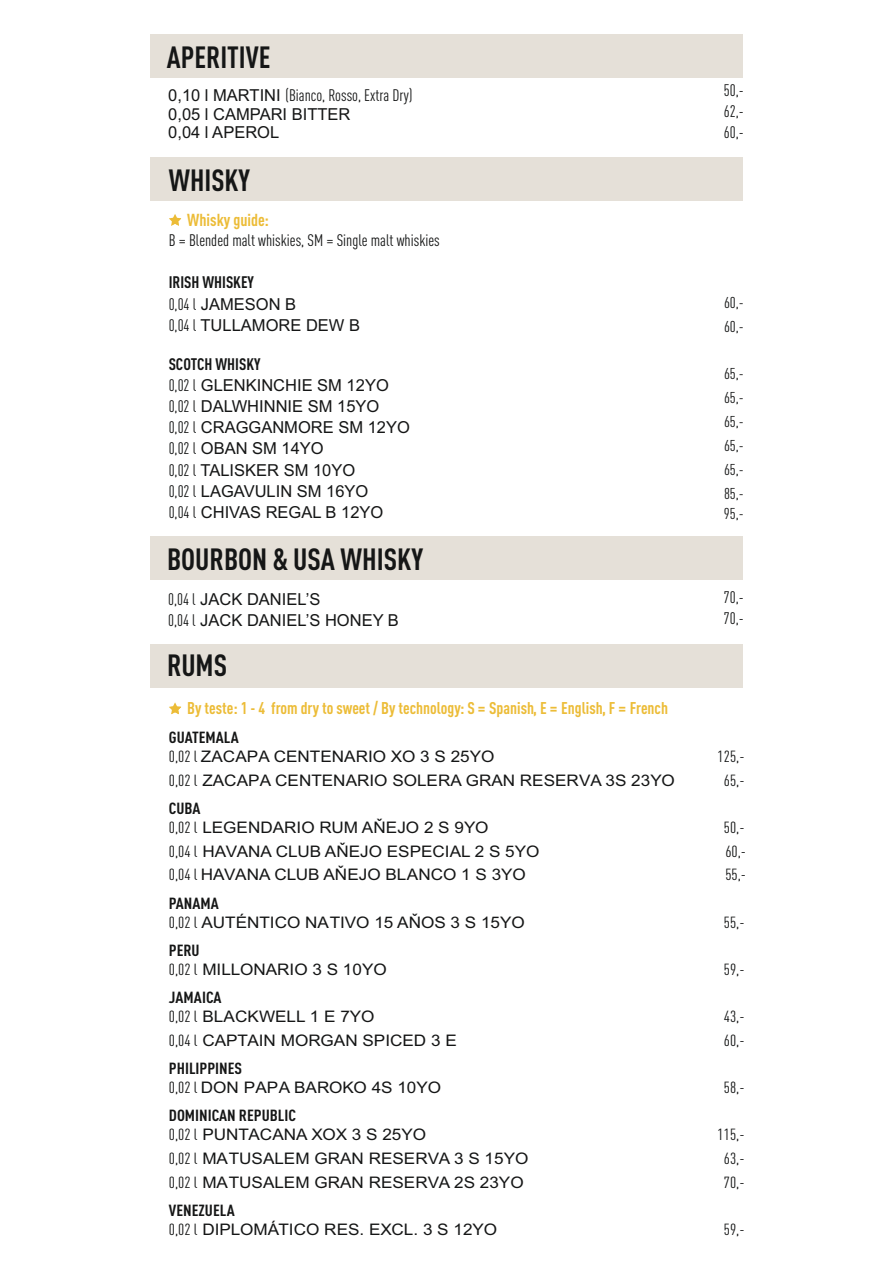
<style>
.page{position:relative;width:893px;height:1263px;background:#fff}
.page>*{position:absolute;margin:0;border:0;box-sizing:border-box;transform-origin:0 0}
.t1{font:700 condensed 30.3px "Adihaus DIN";color:#151616}
.t2{font:700 condensed 17.1px "Adihaus DIN";color:#ecbc37}
.t3{font:700 condensed 16.8px "Adihaus DIN";color:#ecbc37}
.t4{font:16.5px/21.1px "Arial";color:#151616}
.t5{font:condensed 16.5px/21.1px "Adihaus DIN";color:#151616;text-align:justify}
.t6{font:700 condensed 16.5px "Adihaus DIN";color:#151616}
.t7{font:15.9px "Arial";color:#151616;scale:1.08 1}
.t8{font:700 condensed 15.9px "Adihaus DIN";color:#151616;scale:1.08 1}
.t9{font:condensed 15.9px "Adihaus DIN";color:#151616;scale:1.08 1}
.t10{font:condensed 15.45px/23.9px "Adihaus DIN";color:#151616;scale:1.06 1}
.s1{font-family:"Arial";font-stretch:normal}
.s2{font-family:"Adihaus DIN";font-stretch:condensed}
</style>
<div class="page">
<div style="left:150px;top:158px;width:592px;height:43px;background:#e5e0d8"></div>
<div style="left:150px;top:34px;width:592px;height:44px;background:#e5e0d8"></div>
<div style="left:150px;top:536px;width:592px;height:44px;background:#e5e0d8"></div>
<div style="left:150px;top:644px;width:592px;height:44px;background:#e5e0d8"></div>
<svg style="left:169px;top:214px;width:12px;height:12px"></svg>
<svg style="left:169px;top:702px;width:12px;height:12px"></svg>
<h1 class="t1" style="left:167px;top:45px;width:105px">APERITIVE</h1>
<p class="t5" style="left:168px;top:86px;width:246px"><span class="s1">0,10 l MARTINI</span> (Bianco, Rosso, Extra Dry)</p>
<p class="t4" style="left:168px;top:106px;width:184px;line-height:18.5px">0,05 l CAMPARI BITTER<br>0,04 l APEROL</p>
<h1 class="t1" style="left:169px;top:168px;width:83px">WHISKY</h1>
<p class="t2" style="left:187px;top:213px;width:83px">Whisky guide:</p>
<p class="t5" style="left:169px;top:231px;width:273px">B = Blended malt whiskies, SM = Single malt whiskies</p>
<p class="t6" style="left:169px;top:276px;width:87px">IRISH WHISKEY</p>
<p class="t4" style="left:169px;top:295px;width:193px"><span class="s2">0,04 l</span> JAMESON B<br><span class="s2">0,04 l</span> TULLAMORE DEW B</p>
<p class="t6" style="left:169px;top:357px;width:93px">SCOTCH WHISKY</p>
<p class="t4" style="left:169px;top:376px;width:243px"><span class="s2">0,02 l</span> GLENKINCHIE SM 12YO<br><span class="s2">0,02 l</span> DALWHINNIE SM 15YO<br><span class="s2">0,02 l</span> CRAGGANMORE SM 12YO<br><span class="s2">0,02 l</span> OBAN SM 14YO<br><span class="s2">0,02 l</span> TALISKER SM 10YO<br><span class="s2">0,02 l</span> LAGAVULIN SM 16YO<br><span class="s2">0,04 l</span> CHIVAS REGAL B 12YO</p>
<h1 class="t1" style="left:167px;top:547px;width:258px">BOURBON &amp; USA WHISKY</h1>
<p class="t4" style="left:168px;top:590px;width:232px"><span class="s2">0,04 l</span> JACK DANIEL’S<br><span class="s2">0,04 l</span> JACK DANIEL’S HONEY B</p>
<h1 class="t1" style="left:167px;top:653px;width:61px">RUMS</h1>
<p class="t5" style="left:724px;top:81px;width:21px">50,- 62,- 60,-</p>
<p class="t10" style="left:724px;top:292px;width:20px">60,-<br>60,-</p>
<p class="t10" style="left:724px;top:363px;width:20px;text-align:justify">65,- 65,- 65,- 65,- 65,- 85,-</p>
<p class="t10" style="left:724px;top:503px;width:20px">95,-</p>
<p class="t5" style="left:724px;top:588px;width:21px">70,-</p>
<p class="t5" style="left:724px;top:609px;width:21px">70,-</p>
<p class="t3" style="left:187px;top:701px;width:482px">By teste: 1 - 4 from dry to sweet / By technology: S = Spanish, E = English, F = French</p>
<p class="t8" style="left:169px;top:731px;width:66px">GUATEMALA</p>
<p class="t7" style="left:169px;top:751px;width:303px"><span class="s2">0,02 l</span> ZACAPA CENTENARIO XO 3 S 25YO</p>
<p class="t9" style="left:718px;top:750px;width:26px">125,-</p>
<p class="t7" style="left:169px;top:774px;width:470px"><span class="s2">0,02 l</span> ZACAPA CENTENARIO SOLERA GRAN RESERVA 3S 23YO</p>
<p class="t9" style="left:724px;top:774px;width:21px">65,-</p>
<p class="t8" style="left:169px;top:802px;width:31px">CUBA</p>
<p class="t7" style="left:169px;top:822px;width:297px"><span class="s2">0,02 l</span> LEGENDARIO RUM AŇEJO 2 S 9YO</p>
<p class="t9" style="left:724px;top:821px;width:21px">50,-</p>
<p class="t7" style="left:169px;top:845px;width:345px"><span class="s2">0,04 l</span> HAVANA CLUB AŇEJO ESPECIAL 2 S 5YO</p>
<p class="t9" style="left:725px;top:845px;width:21px">60,-</p>
<p class="t7" style="left:169px;top:869px;width:332px"><span class="s2">0,04 l</span> HAVANA CLUB AŇEJO BLANCO 1 S 3YO</p>
<p class="t9" style="left:725px;top:868px;width:21px">55,-</p>
<p class="t8" style="left:169px;top:896px;width:48px">PANAMA</p>
<p class="t7" style="left:169px;top:916px;width:331px"><span class="s2">0,02 l</span> AUTÉNTICO NATIVO 15 AŇOS 3 S 15YO</p>
<p class="t9" style="left:724px;top:915px;width:21px">55,-</p>
<p class="t8" style="left:169px;top:944px;width:30px">PERU</p>
<p class="t7" style="left:169px;top:963px;width:203px"><span class="s2">0,02 l</span> MILLONARIO 3 S 10YO</p>
<p class="t9" style="left:724px;top:963px;width:21px">59,-</p>
<p class="t8" style="left:169px;top:991px;width:50px">JAMAICA</p>
<p class="t7" style="left:169px;top:1011px;width:192px"><span class="s2">0,02 l</span> BLACKWELL 1 E 7YO</p>
<p class="t9" style="left:724px;top:1010px;width:21px">43,-</p>
<p class="t7" style="left:169px;top:1034px;width:268px"><span class="s2">0,04 l</span> CAPTAIN MORGAN SPICED 3 E</p>
<p class="t9" style="left:724px;top:1034px;width:21px">60,-</p>
<p class="t8" style="left:169px;top:1062px;width:69px">PHILIPPINES</p>
<p class="t7" style="left:169px;top:1081px;width:254px"><span class="s2">0,02 l</span> DON PAPA BAROKO 4S 10YO</p>
<p class="t9" style="left:724px;top:1081px;width:21px">58,-</p>
<p class="t8" style="left:169px;top:1109px;width:119px">DOMINICAN REPUBLIC</p>
<p class="t7" style="left:169px;top:1129px;width:240px"><span class="s2">0,02 l</span> PUNTACANA XOX 3 S 25YO</p>
<p class="t9" style="left:718px;top:1128px;width:26px">115,-</p>
<p class="t7" style="left:169px;top:1152px;width:334px"><span class="s2">0,02 l</span> MATUSALEM GRAN RESERVA 3 S 15YO</p>
<p class="t9" style="left:724px;top:1152px;width:21px">63,-</p>
<p class="t7" style="left:169px;top:1176px;width:330px"><span class="s2">0,02 l</span> MATUSALEM GRAN RESERVA 2S 23YO</p>
<p class="t9" style="left:724px;top:1175px;width:21px">70,-</p>
<p class="t8" style="left:169px;top:1204px;width:62px">VENEZUELA</p>
<p class="t7" style="left:169px;top:1223px;width:306px"><span class="s2">0,02 l</span> DIPLOMÁTICO RES. EXCL. 3 S 12YO</p>
<p class="t9" style="left:724px;top:1223px;width:21px">59,-</p>
</div>
